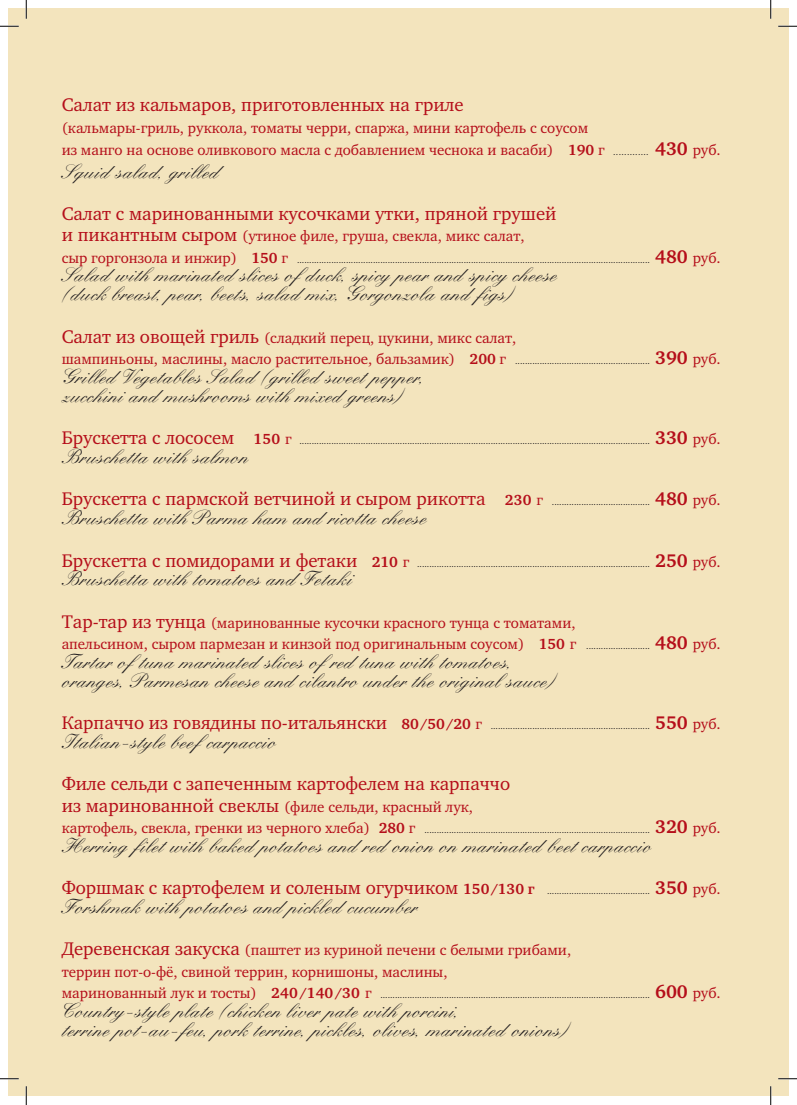
<style>
.page{position:relative;width:797px;height:1105px;background:#fff}
.page>*{position:absolute;margin:0;border:0;box-sizing:border-box;transform-origin:0 0}
.t1{font:500 20px/18.8px "Kuenstler Script";letter-spacing:.025em;color:#231f20}
.t2{font:18.75px "Charter C";color:#b50e1a}
.t3{font:15px/21.2px "Charter C";color:#b50e1a}
.t4{font:8.75px "Charter C";color:#231f20}
.s1{font-weight:700}
.s2{font-size:8.75px;color:#231f20}
.s3{font-weight:700;font-size:18.75px}
.s4{font-size:18.75px}
.s5{font-size:15px;color:#b50e1a}
.s6{font-weight:700;font-size:15px;color:#b50e1a}
.s7{font-weight:700;font-size:18.75px;color:#b50e1a}
.s8{font-size:18.75px;color:#b50e1a}
</style>
<div class="page">
<div style="left:9px;top:9px;width:779px;height:1087px;background:#f3e4bd"></div>
<svg style="left:0;top:25px;width:19px;height:2px"></svg>
<svg style="left:778px;top:25px;width:19px;height:2px"></svg>
<svg style="left:0;top:1078px;width:19px;height:1px"></svg>
<svg style="left:778px;top:1078px;width:19px;height:1px"></svg>
<svg style="left:25px;top:0;width:2px;height:19px"></svg>
<svg style="left:25px;top:1086px;width:2px;height:19px"></svg>
<svg style="left:770px;top:0;width:1px;height:19px"></svg>
<svg style="left:770px;top:1086px;width:1px;height:19px"></svg>
<h2 class="t2" style="left:62px;top:95px;width:403px">Салат из кальмаров, приготовленных на гриле</h2>
<h3 class="t3" style="left:62px;top:117px;width:660px;line-height:22.5px">(кальмары-гриль, руккола, томаты черри, спаржа, мини картофель с соусом<br>из манго на основе оливкового масла с добавлением чеснока и васаби) <span class="s1">190</span> г <span class="s2">.............</span> <span class="s3">430</span> руб.</h3>
<h1 class="t1" style="left:62px;top:162px;width:159px">Squid salad, grilled</h1>
<h2 class="t2" style="left:62px;top:203px;width:496px">Салат с маринованными кусочками утки, пряной грушей</h2>
<h3 class="t3" style="left:62px;top:226px;width:464px"><span class="s4">и пикантным сыром</span> (утиное филе, груша, свекла, микс салат,</h3>
<p class="t4" style="left:62px;top:255px;width:660px"><span class="s5">сыр горгонзола и инжир)</span> <span class="s6">150</span> <span class="s5">г</span> ................................................................................................................................................ <span class="s7">480</span> <span class="s5">руб.</span></p>
<h1 class="t1" style="left:62px;top:266px;width:496px">Salad with marinated slices ofduck, spicy pear and spicy cheese (duck breast, pear, beets, salad mix, Gorgonzola and figs)</h1>
<h3 class="t3" style="left:62px;top:327px;width:456px"><span class="s4">Салат из овощей гриль</span> (сладкий перец, цукини, микс салат,</h3>
<p class="t4" style="left:62px;top:356px;width:660px"><span class="s5">шампиньоны, маслины, масло растительное, бальзамик)</span> <span class="s6">200</span> <span class="s5">г</span> ....................................................... <span class="s7">390</span> <span class="s5">руб.</span></p>
<h1 class="t1" style="left:62px;top:367px;width:364px">Grilled Vegetables Salad (grilled sweet pepper, zucchini and mushrooms with mixed greens)</h1>
<p class="t4" style="left:62px;top:436px;width:660px"><span class="s8">Брускетта с лососем</span> <span class="s6">150</span> <span class="s5">г</span> ............................................................................................................................................... <span class="s7">330</span> <span class="s5">руб.</span></p>
<h1 class="t1" style="left:62px;top:447px;width:188px">Bruschetta with salmon</h1>
<p class="t4" style="left:62px;top:497px;width:660px"><span class="s8">Брускетта с пармской ветчиной и сыром рикотта</span> <span class="s6">230</span> <span class="s5">г</span> ........................................ <span class="s7">480</span> <span class="s5">руб.</span></p>
<h1 class="t1" style="left:62px;top:508px;width:366px">Bruschetta with Parma ham and ricotta cheese</h1>
<p class="t4" style="left:62px;top:559px;width:660px"><span class="s8">Брускетта с помидорами и фетаки</span> <span class="s6">210</span> <span class="s5">г</span> ............................................................................................... <span class="s7">250</span> <span class="s5">руб.</span></p>
<h1 class="t1" style="left:62px;top:570px;width:292px">Bruschetta with tomatoes and Fetaki</h1>
<h3 class="t3" style="left:62px;top:612px;width:660px"><span class="s4">Тар-тар из тунца</span> (маринованные кусочки красного тунца с томатами,<br>апельсином, сыром пармезан и кинзой под оригинальным соусом) <span class="s1">150</span> г <span class="s2">..........................</span> <span class="s3">480</span> руб.</h3>
<h1 class="t1" style="left:62px;top:652px;width:495px">Tartar oftuna marinated slices ofred tuna with tomatoes, oranges, Parmesan cheese and cilantro under the original sauce)</h1>
<p class="t4" style="left:62px;top:721px;width:660px"><span class="s8">Карпаччо из говядины по-итальянски</span> <span class="s6">80/50/20</span> <span class="s5">г</span> ................................................................. <span class="s7">550</span> <span class="s5">руб.</span></p>
<h1 class="t1" style="left:62px;top:732px;width:215px">Italian-style beefcarpaccio</h1>
<h2 class="t2" style="left:62px;top:774px;width:450px">Филе сельди с запеченным картофелем на карпаччо</h2>
<h3 class="t3" style="left:62px;top:796px;width:413px"><span class="s4">из маринованной свеклы</span> (филе сельди, красный лук,</h3>
<p class="t4" style="left:62px;top:825px;width:660px"><span class="s5">картофель, свекла, гренки из черного хлеба)</span> <span class="s6">280</span> <span class="s5">г</span> ............................................................................................ <span class="s7">320</span> <span class="s5">руб.</span></p>
<h1 class="t1" style="left:62px;top:836px;width:590px">Herring filet with baked potatoes and red onion on marinated beet carpaccio</h1>
<p class="t4" style="left:62px;top:886px;width:660px"><span class="s8">Форшмак с картофелем и соленым огурчиком</span> <span class="s6">150/130 г</span> .......................................... <span class="s7">350</span> <span class="s5">руб.</span></p>
<h1 class="t1" style="left:62px;top:897px;width:357px">Forshmak with potatoes and pickled cucumber</h1>
<h3 class="t3" style="left:62px;top:940px;width:511px"><span class="s4">Деревенская закуска</span> (паштет из куриной печени с белыми грибами, террин пот-о-фё, свиной террин, корнишоны, маслины,</h3>
<p class="t4" style="left:62px;top:990px;width:660px"><span class="s5">маринованный лук и тосты)</span> <span class="s6">240/140/30</span> <span class="s5">г</span> .............................................................................................................. <span class="s7">600</span> <span class="s5">руб.</span></p>
<h1 class="t1" style="left:62px;top:1001px;width:508px">Country-style plate (chicken liver pate with porcini,<br>terrine pot-au-feu, pork terrine, pickles, olives, marinated onions)</h1>
</div>
